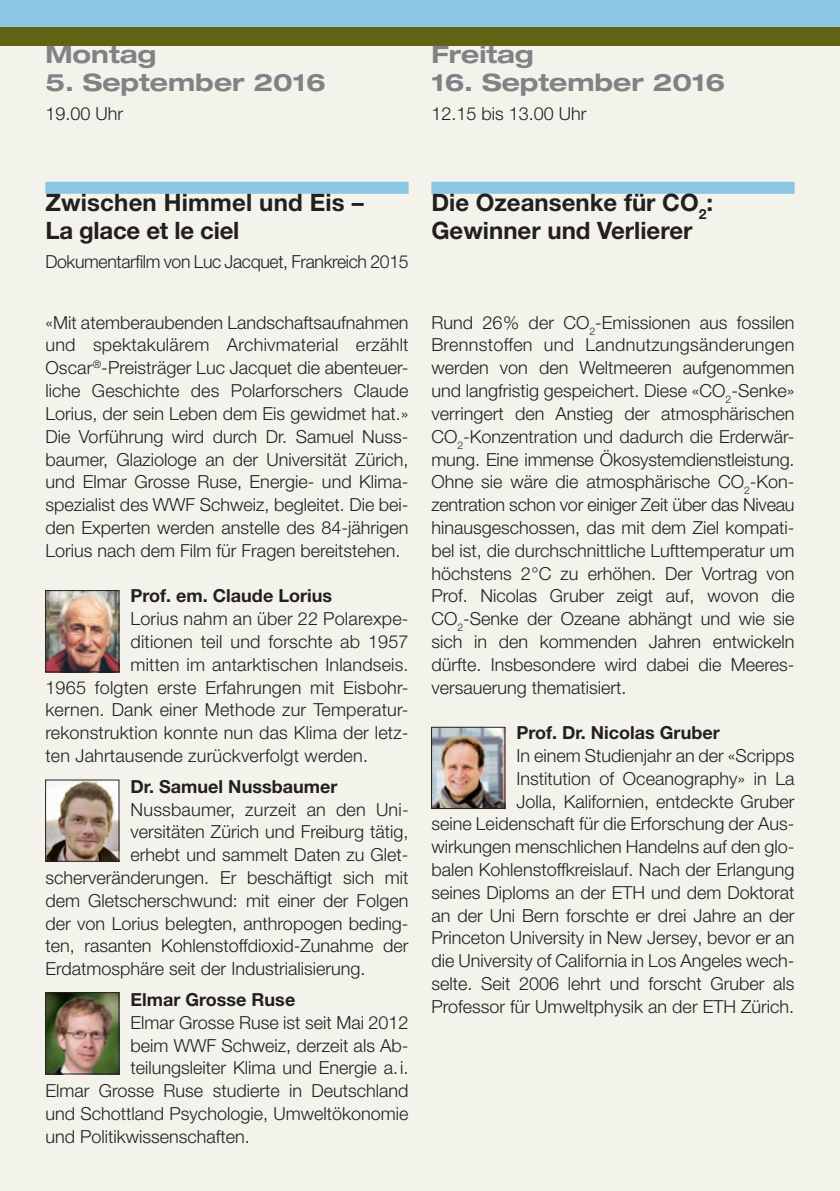
<style>
.page{position:relative;width:840px;height:1191px;background:#fff}
.page>*{position:absolute;margin:0;border:0;box-sizing:border-box;transform-origin:0 0}
.Vortragstitel{font:700 24px "Helvetica Neue LT Pro";color:#231f20}
.Titel_grau{font:700 expanded 24px "Helvetica Neue LT Pro";color:#808285}
.t1{font:300 18px/22.8px "Helvetica Neue LT Pro";color:#231f20;text-align:justify}
.t2{font:700 18px "Helvetica Neue LT Pro";color:#231f20}
.t3{font:300 18px "Helvetica Neue LT Pro";letter-spacing:-.02em;color:#231f20}
</style>
<div class="page">
<div style="left:0;top:0;width:839px;height:1191px;background:#f3f3eb"></div>
<div style="left:0;top:0;width:839px;height:27px;background:#8ac7e2"></div>
<div style="left:0;top:27px;width:839px;height:18px;background:#626214"></div>
<div style="left:431px;top:182px;width:363px;height:12px;background:#8ac7e2"></div>
<div style="left:45px;top:182px;width:363px;height:12px;background:#8ac7e2"></div>
<img style="left:47px;top:592px;width:70px;height:78px">
<div style="left:45px;top:590px;width:74px;height:82px;border:1px solid #231f20"></div>
<img style="left:47px;top:782px;width:70px;height:77px">
<div style="left:45px;top:780px;width:74px;height:81px;border:1px solid #231f20"></div>
<img style="left:47px;top:994px;width:70px;height:78px">
<div style="left:45px;top:992px;width:74px;height:82px;border:1px solid #231f20"></div>
<img style="left:433px;top:729px;width:70px;height:77px">
<div style="left:431px;top:727px;width:74px;height:81px;border:1px solid #231f20"></div>
<p class="Titel_grau" style="left:45px;top:38px;width:112px">Montag</p>
<p class="Titel_grau" style="left:45px;top:67px;width:282px">5. September 2016</p>
<p class="t1" style="left:45px;top:102px;width:79px">19.00 Uhr</p>
<p class="Titel_grau" style="left:431px;top:38px;width:104px">Freitag</p>
<p class="Titel_grau" style="left:431px;top:67px;width:295px">16. September 2016</p>
<p class="t1" style="left:431px;top:102px;width:157px">12.15 bis 13.00 Uhr</p>
<p class="Vortragstitel" style="left:45px;top:187px;width:320px">Zwischen Himmel und Eis –</p>
<p class="Vortragstitel" style="left:45px;top:215px;width:195px">La glace et le ciel</p>
<p class="t3" style="left:45px;top:250px;width:364px">Dokumentarfilm von Luc Jacquet, Frankreich 2015</p>
<p class="t1" style="left:45px;top:310px;width:364px;text-align:left">«Mit atemberaubenden Landschaftsaufnahmen und spektakulärem Archivmaterial erzählt Oscar<sup>®</sup>-Preisträger Luc Jacquet die abenteuer&shy;liche Geschichte des Polarforschers Claude Lorius, der sein Leben dem Eis gewidmet hat.» Die Vorführung wird durch Dr. Samuel Nuss&shy;baumer, Glaziologe an der Universität Zürich, und Elmar Grosse Ruse, Energie- und Klima&shy;spezialist des WWF Schweiz, begleitet. Die bei&shy;den Experten werden anstelle des 84-jährigen Lorius nach dem Film für Fragen bereitstehen.</p>
<p class="t2" style="left:130px;top:584px;width:203px">Prof. em. Claude Lorius</p>
<p class="t1" style="left:130px;top:607px;width:279px">Lorius nahm an über 22 Polarexpe&shy;ditionen teil und forschte ab 1957 mitten im antarktischen Inlandseis.</p>
<p class="t1" style="left:45px;top:675px;width:364px">1965 folgten erste Erfahrungen mit Eisbohr&shy;kernen. Dank einer Methode zur Temperatur&shy;rekonstruktion konnte nun das Klima der letz&shy;ten Jahrtausende zurückverfolgt werden.</p>
<p class="t2" style="left:130px;top:775px;width:208px">Dr. Samuel Nussbaumer</p>
<p class="t1" style="left:130px;top:797px;width:279px">Nussbaumer, zurzeit an den Uni&shy;versitäten Zürich und Freiburg tätig, erhebt und sammelt Daten zu Glet-</p>
<p class="t1" style="left:45px;top:865px;width:364px">scherveränderungen. Er beschäftigt sich mit dem Gletscherschwund: mit einer der Folgen der von Lorius belegten, anthropogen beding&shy;ten, rasanten Kohlenstoffdioxid-Zunahme der Erdatmosphäre seit der Industrialisierung.</p>
<p class="t2" style="left:130px;top:988px;width:166px">Elmar Grosse Ruse</p>
<p class="t1" style="left:130px;top:1010px;width:279px">Elmar Grosse Ruse ist seit Mai 2012 beim WWF Schweiz, derzeit als Ab&shy;teilungsleiter Klima und Energie a.i.</p>
<p class="t1" style="left:45px;top:1079px;width:364px">Elmar Grosse Ruse studierte in Deutschland und Schottland Psychologie, Umweltökonomie und Politikwissenschaften.</p>
<p class="Vortragstitel" style="left:431px;top:187px;width:283px">Die Ozeansenke für CO<sub>2</sub>:</p>
<p class="Vortragstitel" style="left:431px;top:215px;width:262px">Gewinner und Verlierer</p>
<p class="t1" style="left:431px;top:310px;width:364px;text-align:left">Rund 26% der CO<sub>2</sub>-Emissionen aus fossilen Brennstoffen und Landnutzungsänderungen werden von den Weltmeeren aufgenommen und langfristig gespeichert. Diese «CO<sub>2</sub>-Senke» verringert den Anstieg der atmosphärischen CO<sub>2</sub>-Konzentration und dadurch die Erderwär&shy;mung. Eine immense Ökosystemdienstleistung.<br>Ohne sie wäre die atmosphärische CO<sub>2</sub>-Kon&shy;zentration schon vor einiger Zeit über das Niveau hinausgeschossen, das mit dem Ziel kompati&shy;bel ist, die durchschnittliche Lufttemperatur um höchstens 2°C zu erhöhen. Der Vortrag von Prof. Nicolas Gruber zeigt auf, wovon die CO<sub>2</sub>-Senke der Ozeane abhängt und wie sie sich in den kommenden Jahren entwickeln dürfte. Insbesondere wird dabei die Meeres&shy;versauerung thematisiert.</p>
<p class="t2" style="left:516px;top:721px;width:205px">Prof. Dr. Nicolas Gruber</p>
<p class="t1" style="left:516px;top:744px;width:279px">In einem Studienjahr an der «Scripps Institution of Oceanography» in La Jolla, Kalifornien, entdeckte Gruber</p>
<p class="t1" style="left:431px;top:812px;width:364px">seine Leidenschaft für die Erforschung der Aus&shy;wirkungen menschlichen Handelns auf den glo&shy;balen Kohlenstoffkreislauf. Nach der Erlangung seines Diploms an der ETH und dem Doktorat an der Uni Bern forschte er drei Jahre an der Princeton University in New Jersey, bevor er an die University of California in Los Angeles wech&shy;selte. Seit 2006 lehrt und forscht Gruber als Professor für Umweltphysik an der ETH Zürich.</p>
</div>
